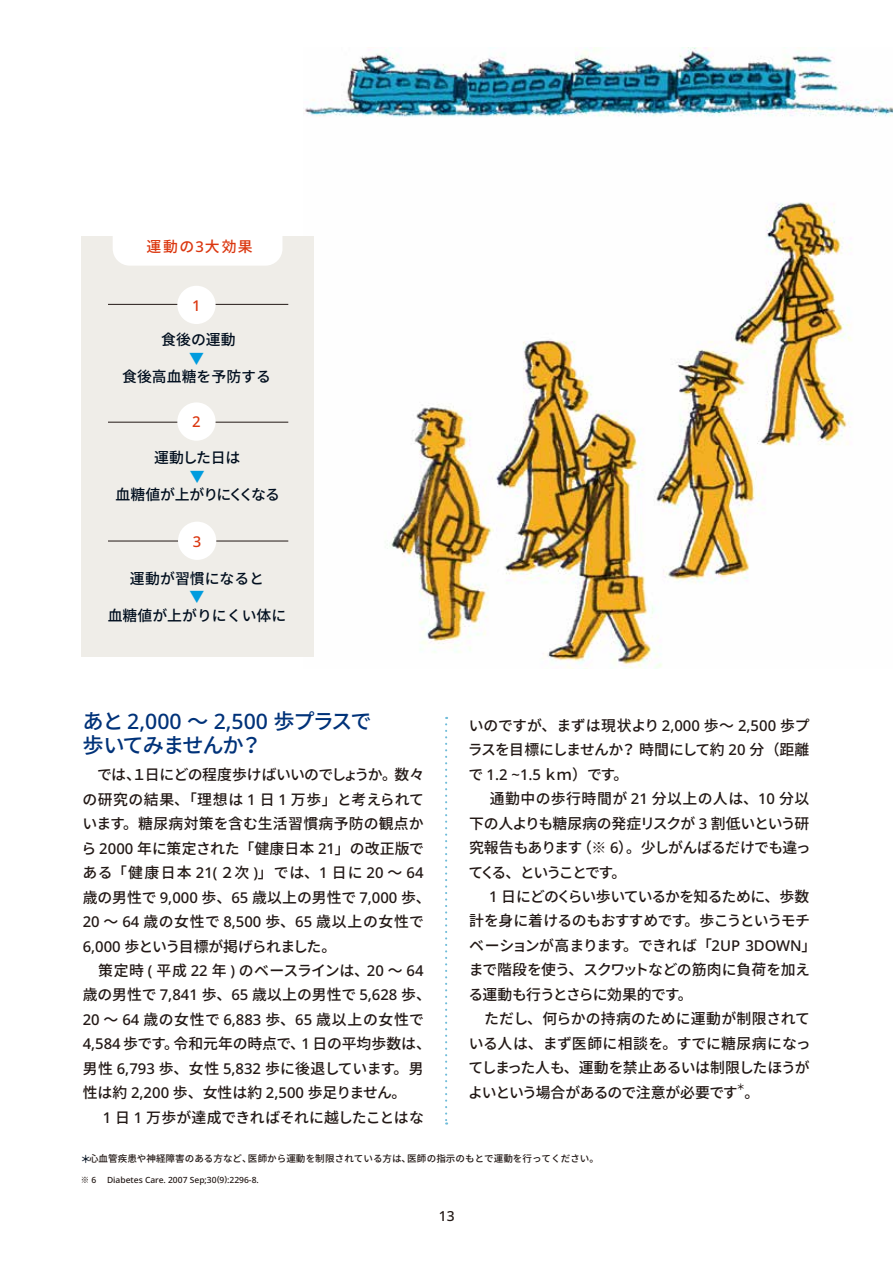
<style>
.page{position:relative;width:893px;height:1263px;background:#fff}
.page>*{position:absolute;margin:0;border:0;box-sizing:border-box;transform-origin:0 0}
.t1{font:500 21.3px "Apis";color:#003279}
.t2{font:500 21.3px "Noto Sans CJ Kjp";letter-spacing:-.05em;color:#003279}
.t3{font:500 14.85px/24.5px "Noto Sans CJ Kjp";letter-spacing:-.015em;color:#221815;text-align:justify}
.t4{font:500 14.85px/24.5px "Noto Sans CJ Kjp";letter-spacing:-.035em;color:#221815}
.t5{font:500 14.85px "Noto Sans CJ Kjp";color:#000e1e}
.t6{font:500 14.85px "Noto Sans CJ Kjp";letter-spacing:-.065em;color:#000e1e}
.t7{font:500 14.85px "Noto Sans CJ Kjp";letter-spacing:.11em;color:#db3710}
.t8{font:500 14.85px "Apis";color:#db3710}
.t9{font:500 14.85px "Noto Sans CJ Kjp";color:#009cde}
.t10{font:500 13.8px "Apis";color:#221815}
.t11{font:500 9.6px "Noto Sans CJ Kjp";color:#221815}
.t12{font:500 8.7px "Noto Sans CJ Kjp";color:#221815}
.t13{font:500 8.55px "Apis";color:#221815}
.t14{font:500 8.55px "Noto Sans CJ Kjp";color:#221815}
.s1{font-family:"Apis"}
.s2{font-family:"Noto Sans CJ Kjp"}
.s3{font-size:10.65px;color:#000e1e}
</style>
<div class="page">
<img style="left:304px;top:48px;width:589px;height:620px">
<div style="left:81px;top:236px;width:233px;height:420px;background:#efede8"></div>
<hr style="left:108px;top:304px;width:180px;height:1px;background:#221815">
<hr style="left:108px;top:422px;width:180px;height:1px;background:#221815">
<hr style="left:108px;top:541px;width:180px;height:1px;background:#221815">
<div style="left:113px;top:209px;width:169px;height:57px;background:#fff;border-radius:17px"></div>
<div style="left:177px;top:286px;width:39px;height:38px;background:#fff;border-radius:50%"></div>
<div style="left:177px;top:402px;width:39px;height:39px;background:#fff;border-radius:50%"></div>
<div style="left:178px;top:522px;width:38px;height:38px;background:#fff;border-radius:50%"></div>
<svg style="left:445px;top:717px;width:2px;height:407px"></svg>
<p class="t7" style="left:146px;top:238px;width:108px">運動の<span class="s1">3</span>大効果</p>
<p class="t8" style="left:192px;top:295px;width:10px">1</p>
<p class="t5" style="left:161px;top:331px;width:76px">食後の運動</p>
<p class="t9" style="left:189px;top:350px;width:16px">▼</p>
<p class="t5" style="left:122px;top:368px;width:150px">食後高血糖を予防する</p>
<p class="t8" style="left:192px;top:411px;width:10px">2</p>
<p class="t5" style="left:154px;top:450px;width:88px">運動した日は</p>
<p class="t9" style="left:190px;top:468px;width:16px">▼</p>
<p class="t6" style="left:116px;top:486px;width:166px">血糖値が上がりにくくなる</p>
<p class="t8" style="left:193px;top:531px;width:10px">3</p>
<p class="t5" style="left:130px;top:571px;width:136px">運動が習慣になると</p>
<p class="t9" style="left:190px;top:589px;width:16px">▼</p>
<p class="t5" style="left:108px;top:607px;width:180px">血糖値が上がりにくい体に</p>
<h1 class="t1" style="left:82px;top:706px;width:291px"><span class="s2">あと</span> 2,000 <span class="s2">～</span> 2,500 <span class="s2">歩プラスで</span></h1>
<h1 class="t2" style="left:83px;top:733px;width:181px">歩いてみませんか？</h1>
<p class="t3" style="left:81px;top:763px;width:351px;text-align:left">　では、１日にどの程度歩けばいいのでしょうか。数々の研究の結果、「理想は <span class="s1">1</span> 日 <span class="s1">1</span> 万歩」と考えられています。糖尿病対策を含む生活習慣病予防の観点から <span class="s1">2000</span> 年に策定された「健康日本 <span class="s1">21</span>」の改正版である「健康日本 <span class="s1">21(</span>２次 <span class="s1">)</span>」では、<span class="s1">1</span> 日に <span class="s1">20</span> ～ <span class="s1">64</span>歳の男性で <span class="s1">9,000</span> 歩、<span class="s1">65</span> 歳以上の男性で <span class="s1">7,000</span> 歩、<br><span class="s1">20</span> ～ <span class="s1">64</span> 歳の女性で <span class="s1">8,500</span> 歩、<span class="s1">65</span> 歳以上の女性で<br><span class="s1">6,000</span> 歩という目標が掲げられました。<br>　策定時 <span class="s1">(</span> 平成 <span class="s1">22</span> 年 <span class="s1">)</span> のベースラインは、<span class="s1">20</span> ～ <span class="s1">64</span>歳の男性で <span class="s1">7,841</span> 歩、<span class="s1">65</span> 歳以上の男性で <span class="s1">5,628</span> 歩、<br><span class="s1">20</span> ～ <span class="s1">64</span> 歳の女性で <span class="s1">6,883</span> 歩、<span class="s1">65</span> 歳以上の女性で<br><span class="s1">4,584</span> 歩です。令和元年の時点で、<span class="s1">1</span> 日の平均歩数は、男性 <span class="s1">6,793</span> 歩、女性 <span class="s1">5,832</span> 歩に後退しています。男性は約 <span class="s1">2,200</span> 歩、女性は約 <span class="s1">2,500</span> 歩足りません。</p>
<p class="t3" style="left:103px;top:1105px;width:323px"><span class="s1">1</span> 日 <span class="s1">1</span> 万歩が達成できればそれに越したことはな</p>
<p class="t3" style="left:468px;top:713px;width:343px">いのですが、まずは現状より<span class="s1">2,000</span> 歩～ <span class="s1">2,500</span> 歩プラスを目標にしませんか？時間にして約 <span class="s1">20</span> 分（距離で <span class="s1">1.2 ~1.5</span>ｋｍ）です。</p>
<p class="t3" style="left:468px;top:787px;width:344px;text-indent:21px">通勤中の歩行時間が <span class="s1">21</span> 分以上の人は、<span class="s1">10</span> 分以下の人よりも糖尿病の発症リスクが <span class="s1">3</span> 割低いという研究報告もあります（※ <span class="s1">6</span>）。少しがんばるだけでも違ってくる、ということです。</p>
<p class="t4" style="left:468px;top:885px;width:350px;text-indent:21px"><span class="s1">1</span> 日にどのくらい歩いているかを知るために、歩数計を身に着けるのもおすすめです。歩こうというモチベーションが高まります。できれば「<span class="s1">2UP 3DOWN</span>」まで階段を使う、スクワットなどの筋肉に負荷を加える運動も行うとさらに効果的です。<br>　ただし、何らかの持病のために運動が制限されている人は、まず医師に相談を。すでに糖尿病になってしまった人も、運動を禁止あるいは制限したほうがよいという場合があるので注意が必要です。</p>
<p class="t12" style="left:736px;top:1082px;width:10px">＊</p>
<p class="t11" style="left:80px;top:1153px;width:520px"><span class="s3">＊</span>心血管疾患や神経障害のある方など、医師から運動を制限されている方は、医師の指示のもとで運動を行ってください。</p>
<p class="t14" style="left:81px;top:1175px;width:17px">※<span class="s1">6</span></p>
<p class="t13" style="left:107px;top:1174px;width:153px">Diabetes Care. 2007 Sep;30(9):2296-8.</p>
<p class="t10" style="left:439px;top:1206px;width:17px">13</p>
</div>
